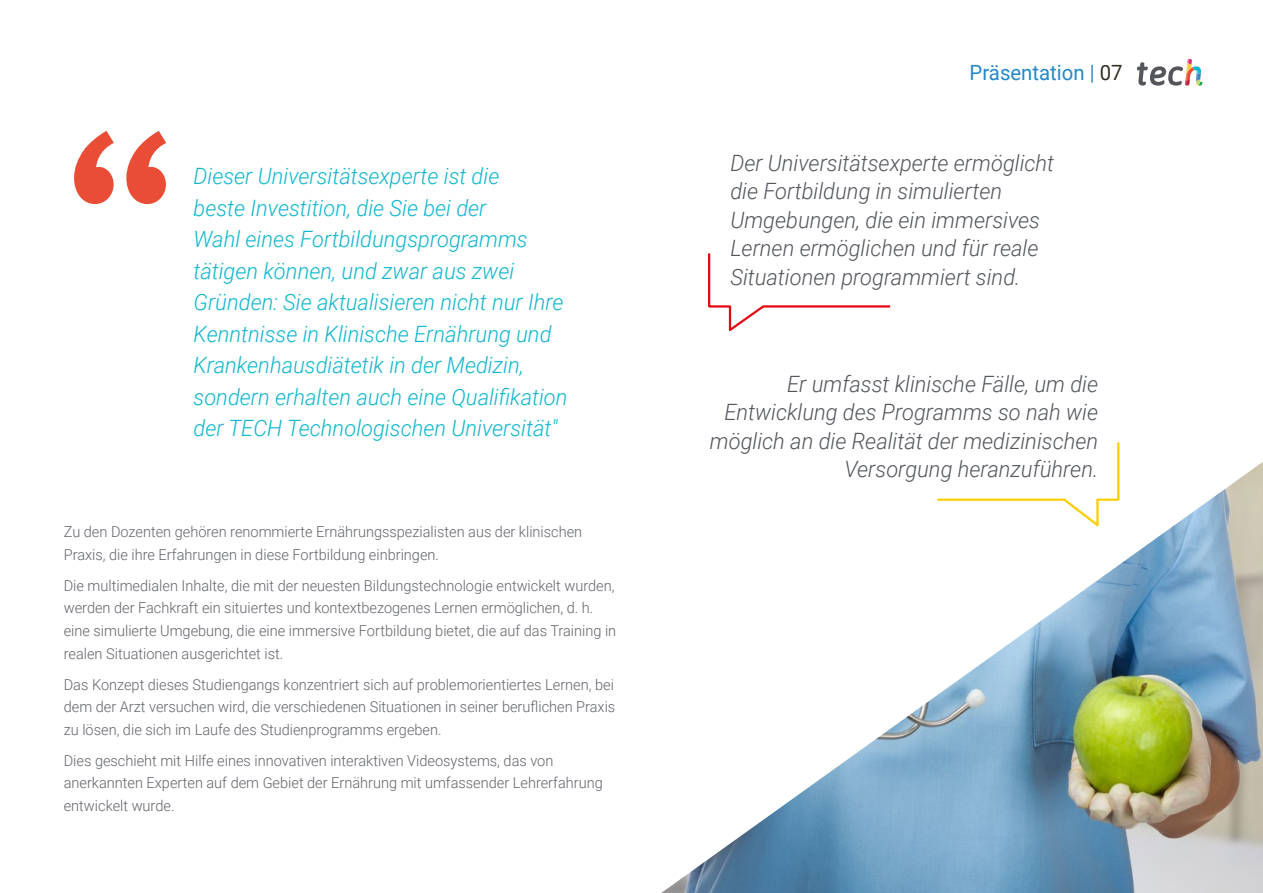
<style>
.page{position:relative;width:1263px;height:893px;background:#fff}
.page>*{position:absolute;margin:0;border:0;box-sizing:border-box;transform-origin:0 0}
.t1{font:italic 300 22.5px/31.5px "Roboto";color:#0fb6cf}
.t2{font:italic 300 22.5px/28.5px "Roboto";color:#52555b;text-align:right}
.t3{font:21px "Roboto";color:#2488c9}
.t4{font:300 15px/22.5px "Roboto";color:#61646a}
.s1{color:#312e20}
</style>
<div class="page">
<svg style="left:708px;top:253px;width:183px;height:78px"></svg>
<img style="left:661px;top:462px;width:602px;height:431px">
<svg style="left:1137px;top:59px;width:65px;height:27px"></svg>
<svg style="left:74px;top:131px;width:92px;height:73px"></svg>
<p class="t1" style="left:193px;top:160px;width:376px">Dieser Universitätsexperte ist die<br>beste Investition, die Sie bei der<br>Wahl eines Fortbildungsprogramms tätigen können, und zwar aus zwei Gründen: Sie aktualisieren nicht nur Ihre Kenntnisse in Klinische Ernährung und Krankenhausdiätetik in der Medizin, sondern erhalten auch eine Qualifikation der TECH Technologischen Universität"</p>
<p class="t4" style="left:64px;top:520px;width:520px">Zu den Dozenten gehören renommierte Ernährungsspezialisten aus der klinischen<br>Praxis, die ihre Erfahrungen in diese Fortbildung einbringen.</p>
<p class="t4" style="left:64px;top:574px;width:554px">Die multimedialen Inhalte, die mit der neuesten Bildungstechnologie entwickelt wurden, werden der Fachkraft ein situiertes und kontextbezogenes Lernen ermöglichen, d. h. eine simulierte Umgebung, die eine immersive Fortbildung bietet, die auf das Training in realen Situationen ausgerichtet ist.</p>
<p class="t4" style="left:64px;top:672px;width:553px;text-align:justify">Das Konzept dieses Studiengangs konzentriert sich auf problemorientiertes Lernen, bei dem der Arzt versuchen wird, die verschiedenen Situationen in seiner beruflichen Praxis zu lösen, die sich im Laufe des Studienprogramms ergeben.</p>
<p class="t4" style="left:64px;top:748px;width:541px">Dies geschieht mit Hilfe eines innovativen interaktiven Videosystems, das von anerkannten Experten auf dem Gebiet der Ernährung mit umfassender Lehrerfahrung entwickelt wurde.</p>
<h2 class="t3" style="left:969px;top:57px;width:155px">Präsentation | <span class="s1">07</span></h2>
<h1 class="t2" style="left:730px;top:148px;width:325px;text-align:left">Der Universitätsexperte ermöglicht die Fortbildung in simulierten Umgebungen, die ein immersives Lernen ermöglichen und für reale Situationen programmiert sind.</h1>
<h1 class="t2" style="left:710px;top:369px;width:390px">Er umfasst klinische Fälle, um die Entwicklung des Programms so nah wie möglich an die Realität der medizinischen Versorgung heranzuführen.</h1>
</div>
